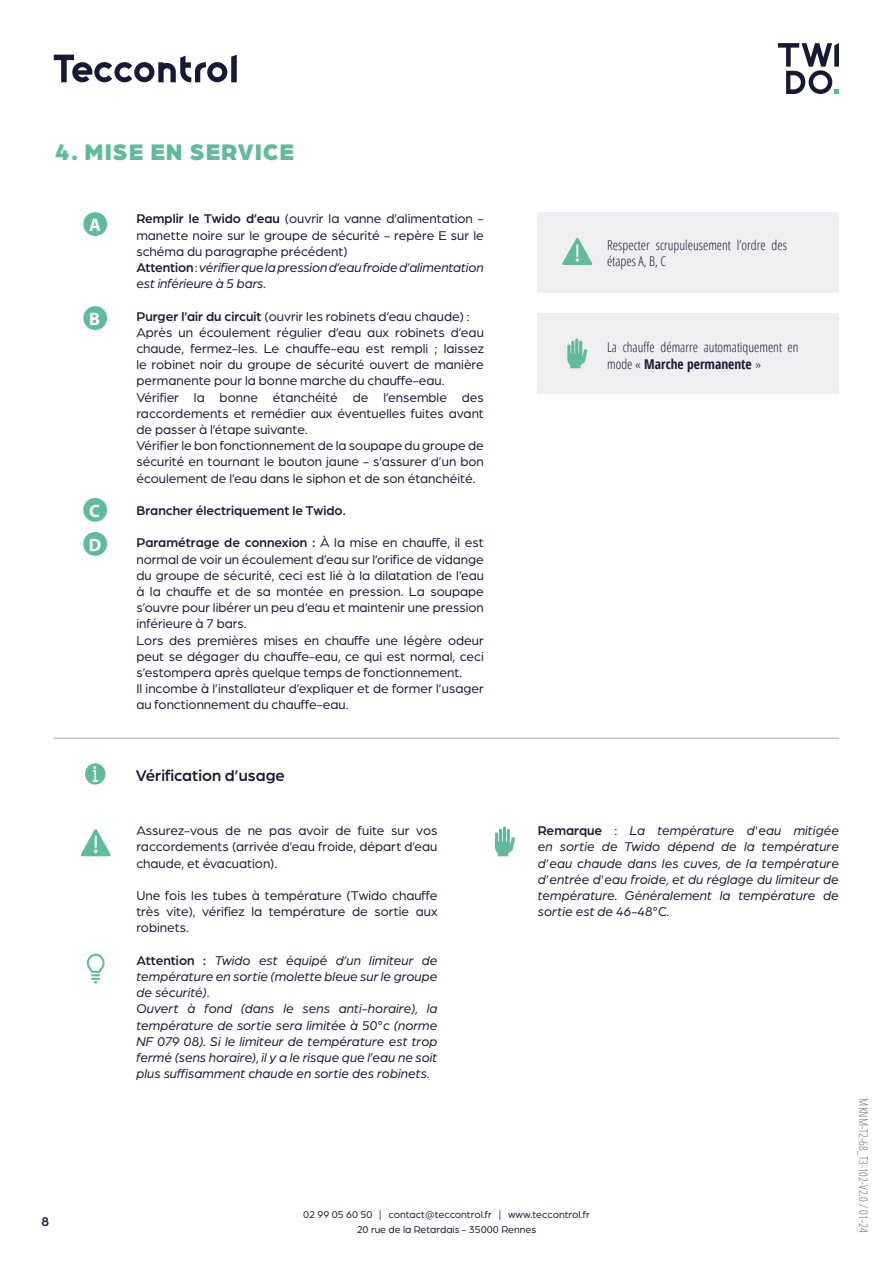
<style>
.page{position:relative;width:893px;height:1263px;background:#fff}
.page>*{position:absolute;margin:0;border:0;box-sizing:border-box;transform-origin:0 0}
.t1{font:900 24px "Arboria";letter-spacing:.04em;color:#60bb9d}
.t2{font:700 18px/34px "Myriad Pro";color:#fff}
.t3{font:500 16.5px "Arboria";color:#181a33}
.t4{font:13.5px/16.2px "Arboria";color:#181a33}
.t5{font:italic 13.5px/16.2px "Arboria";color:#181a33}
.t6{font:300 condensed 13.5px/16.2px "Open Sans";color:#181a33}
.t7{font:500 13.5px "Arboria";color:#181a33}
.t8{font:300 condensed 12px "Open Sans";color:#736c82}
.t9{font:10.5px/15px "Arboria";color:#181a33;text-align:center}
.s1{font-weight:500}
.s2{font-style:italic}
.s3{font-weight:700}
.s4{font-weight:500;font-style:normal}
.s5{font-style:normal}
</style>
<div class="page">
<svg style="left:778px;top:43px;width:61px;height:51px"></svg>
<svg style="left:54px;top:55px;width:183px;height:27px"></svg>
<svg style="left:495px;top:826px;width:20px;height:30px"></svg>
<hr style="left:54px;top:738px;width:785px;height:1px;background:#a5a0af">
<div style="left:83px;top:212px;width:24px;height:24px;background:#60bb9d;border-radius:50%"></div>
<div style="left:83px;top:306px;width:24px;height:24px;background:#60bb9d;border-radius:50%"></div>
<div style="left:83px;top:498px;width:24px;height:24px;background:#60bb9d;border-radius:50%"></div>
<div style="left:83px;top:532px;width:24px;height:24px;background:#60bb9d;border-radius:50%"></div>
<div style="left:538px;top:212px;width:301px;height:80px;background:#efeef1"></div>
<div style="left:538px;top:314px;width:301px;height:80px;background:#efeef1"></div>
<svg style="left:567px;top:338px;width:20px;height:30px"></svg>
<svg style="left:562px;top:238px;width:30px;height:27px"></svg>
<svg style="left:85px;top:763px;width:20px;height:21px"></svg>
<svg style="left:80px;top:829px;width:31px;height:27px"></svg>
<svg style="left:87px;top:954px;width:18px;height:29px"></svg>
<h1 class="t1" style="left:55px;top:135px;width:241px">4. MISE EN SERVICE</h1>
<h2 class="t2" style="left:89px;top:207px;width:13px">A</h2>
<h2 class="t2" style="left:89px;top:301px;width:12px">B</h2>
<h2 class="t2" style="left:89px;top:493px;width:14px">C<br>D</h2>
<p class="t4" style="left:136px;top:210px;width:349px"><span class="s1">Remplir le Twido d’eau</span> (ouvrir la vanne d’alimentation - manette noire sur le groupe de sécurité - repère E sur le schéma du paragraphe précédent)<br><span class="s1">Attention</span> : <span class="s2">vérifier que la pression d’eau froide d’alimentation est inférieure à 5 bars.</span></p>
<p class="t4" style="left:136px;top:307px;width:349px"><span class="s1">Purger l’air du circuit</span> (ouvrir les robinets d’eau chaude) :<br>Après un écoulement régulier d’eau aux robinets d’eau chaude, fermez-les. Le chauffe-eau est rempli ; laissez le robinet noir du groupe de sécurité ouvert de manière permanente pour la bonne marche du chauffe-eau.<br>Vérifier la bonne étanchéité de l’ensemble des raccordements et remédier aux éventuelles fuites avant de passer à l’étape suivante.<br>Vérifier le bon fonctionnement de la soupape du groupe de sécurité en tournant le bouton jaune - s’assurer d’un bon écoulement de l’eau dans le siphon et de son étanchéité.</p>
<p class="t7" style="left:136px;top:501px;width:211px">Brancher électriquement le Twido.</p>
<p class="t4" style="left:136px;top:534px;width:349px"><span class="s1">Paramétrage de connexion :</span> À la mise en chauffe, il est normal de voir un écoulement d’eau sur l’orifice de vidange du groupe de sécurité, ceci est lié à la dilatation de l’eau à la chauffe et de sa montée en pression. La soupape s’ouvre pour libérer un peu d’eau et maintenir une pression inférieure à 7 bars.<br>Lors des premières mises en chauffe une légère odeur peut se dégager du chauffe-eau, ce qui est normal, ceci s’estompera après quelque temps de fonctionnement.<br>Il incombe à l’installateur d’expliquer et de former l’usager au fonctionnement du chauffe-eau.</p>
<p class="t6" style="left:607px;top:236px;width:181px">Respecter scrupuleusement l’ordre des étapes A, B, C</p>
<p class="t6" style="left:607px;top:339px;width:193px">La chauffe démarre automatiquement en mode « <span class="s3">Marche permanente</span> »</p>
<p class="t7" style="left:42px;top:1213px;width:9px">8</p>
<p class="t3" style="left:136px;top:764px;width:150px">Vérification d’usage</p>
<p class="t4" style="left:136px;top:822px;width:303px;text-align:justify">Assurez-vous de ne pas avoir de fuite sur vos raccordements (arrivée d’eau froide, départ d’eau chaude, et évacuation).</p>
<p class="t4" style="left:136px;top:887px;width:303px;text-align:justify">Une fois les tubes à température (Twido chauffe très vite), vérifiez la température de sortie aux robinets.</p>
<p class="t5" style="left:136px;top:951px;width:303px"><span class="s4">Attention :</span> Twido est équipé d’un limiteur de température en sortie (molette bleue sur le groupe de sécurité).<br>Ouvert à fond (dans le sens anti-horaire), la température de sortie sera limitée à 50°c (norme NF 079 08). Si le limiteur de température est trop fermé (sens horaire), il y a le risque que l’eau ne soit plus suffisamment chaude en sortie des robinets.</p>
<p class="t5" style="left:538px;top:822px;width:303px;text-align:justify"><span class="s4">Remarque</span> <span class="s5">:</span> La température d'eau mitigée en sortie de Twido dépend de la température d'eau chaude dans les cuves, de la température d'entrée d'eau froide, et du réglage du limiteur de température. Généralement la température de sortie est de 46-48°C.</p>
<p class="t9" style="left:303px;top:1206px;width:288px">02 99 05 60 50 | contact@teccontrol.fr | www.teccontrol.fr<br>20 rue de la Retardais - 35000 Rennes</p>
<p class="t8" style="left:872px;top:1098px;width:136px;rotate:90deg">MKNM-T2-68_T3-102-V2.0 / 01-24</p>
</div>
